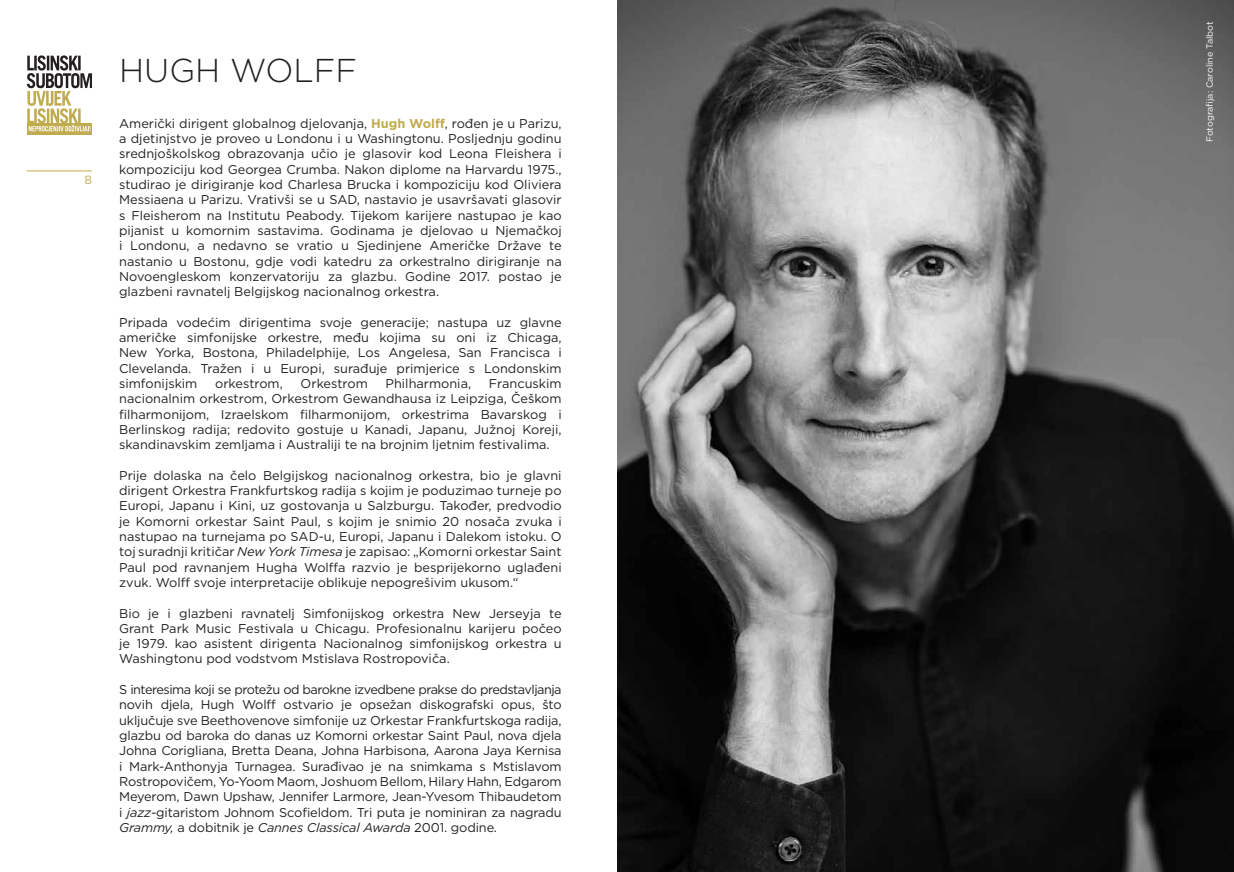
<style>
.page{position:relative;width:1234px;height:872px;background:#fff}
.page>*{position:absolute;margin:0;border:0;box-sizing:border-box;transform-origin:0 0}
.t1{font:300 33px "Gotham";color:#231f20}
.t2{font:12.75px/15.3px "Gotham";color:#231f20;text-align:justify}
.t3{font:12px "Gotham";color:#c0ab4e}
.t4{font:9px "Gotham";color:#fff}
.s1{font-weight:700;color:#c0ab4e}
.s2{font-style:italic}
</style>
<div class="page">
<svg style="left:27px;top:131px;width:65px;height:4px"></svg>
<svg style="left:27px;top:55px;width:65px;height:76px"></svg>
<hr style="left:27px;top:171px;width:65px;height:1px;background:#c0ab4e">
<img style="left:617px;top:0;width:616px;height:872px">
<p class="t3" style="left:84px;top:172px;width:9px">8</p>
<h1 class="t1" style="left:119px;top:49px;width:239px">HUGH WOLFF</h1>
<p class="t2" style="left:119px;top:115px;width:444px">Američki dirigent globalnog djelovanja, <span class="s1">Hugh Wolff</span>, rođen je u Parizu, a djetinjstvo je proveo u Londonu i u Washingtonu. Posljednju godinu srednjoškolskog obrazovanja učio je glasovir kod Leona Fleishera i kompoziciju kod Georgea Crumba. Nakon diplome na Harvardu 1975., studirao je dirigiranje kod Charlesa Brucka i kompoziciju kod Oliviera Messiaena u Parizu. Vrativši se u SAD, nastavio je usavršavati glasovir s Fleisherom na Institutu Peabody. Tijekom karijere nastupao je kao pijanist u komornim sastavima. Godinama je djelovao u Njemačkoj i Londonu, a nedavno se vratio u Sjedinjene Američke Države te nastanio u Bostonu, gdje vodi katedru za orkestralno dirigiranje na Novoengleskom konzervatoriju za glazbu. Godine 2017. postao je glazbeni ravnatelj Belgijskog nacionalnog orkestra.</p>
<p class="t2" style="left:119px;top:314px;width:444px">Pripada vodećim dirigentima svoje generacije; nastupa uz glavne američke simfonijske orkestre, među kojima su oni iz Chicaga, New Yorka, Bostona, Philadelphije, Los Angelesa, San Francisca i Clevelanda. Tražen i u Europi, surađuje primjerice s Londonskim simfonijskim</p>
<p class="t2" style="left:119px;top:375px;width:444px;text-indent:370px">Francuskim nacionalnim orkestrom, Orkestrom Gewandhausa iz Leipziga, Češkom filharmonijom, Izraelskom filharmonijom, orkestrima Bavarskog i Berlinskog radija; redovito gostuje u Kanadi, Japanu, Južnoj Koreji, skandinavskim zemljama i Australiji te na brojnim ljetnim festivalima.</p>
<p class="t2" style="left:119px;top:467px;width:444px">Prije dolaska na čelo Belgijskog nacionalnog orkestra, bio je glavni dirigent Orkestra Frankfurtskog radija s kojim je poduzimao turneje po Europi, Japanu i Kini, uz gostovanja u Salzburgu. Također, predvodio je Komorni orkestar Saint Paul, s kojim je snimio 20 nosača zvuka i nastupao na turnejama po SAD-u, Europi, Japanu i Dalekom istoku. O toj suradnji kritičar <span class="s2">New York Timesa</span> je zapisao: „Komorni orkestar Saint Paul pod ravnanjem Hugha Wolffa razvio je besprijekorno uglađeni zvuk. Wolff svoje interpretacije oblikuje nepogrešivim ukusom.“</p>
<p class="t2" style="left:119px;top:605px;width:444px">Bio je i glazbeni ravnatelj Simfonijskog orkestra New Jerseyja te Grant Park Music Festivala u Chicagu. Profesionalnu karijeru počeo je 1979. kao asistent dirigenta Nacionalnog simfonijskog orkestra u Washingtonu pod vodstvom Mstislava Rostropoviča.</p>
<p class="t2" style="left:119px;top:681px;width:444px">S interesima koji se protežu od barokne izvedbene prakse do predstavljanja novih djela, Hugh Wolff ostvario je opsežan diskografski opus, što uključuje sve Beethovenove simfonije uz Orkestar Frankfurtskoga radija, glazbu od baroka do danas uz Komorni orkestar Saint Paul, nova djela Johna Corigliana, Bretta Deana, Johna Harbisona, Aarona Jaya Kernisa i Mark-Anthonyja Turnagea. Surađivao je na snimkama s Mstislavom Rostropovičem, Yo-Yoom Maom, Joshuom Bellom, Hilary Hahn, Edgarom Meyerom, Dawn Upshaw, Jennifer Larmore, Jean-Yvesom Thibaudetom i <span class="s2">jazz-</span>gitaristom Johnom Scofieldom. Tri puta je nominiran za nagradu <span class="s2">Grammy,</span> a dobitnik je <span class="s2">Cannes Classical Awarda</span> 2001. godine.</p>
<p class="t2" style="left:215px;top:375px;width:69px">orkestrom,</p>
<p class="t2" style="left:300px;top:375px;width:69px">Orkestrom</p>
<p class="t2" style="left:385px;top:375px;width:87px">Philharmonia,</p>
<p class="t4" style="left:1203px;top:142px;width:122px;rotate:-90deg">Fotografija: Caroline Talbot</p>
</div>
